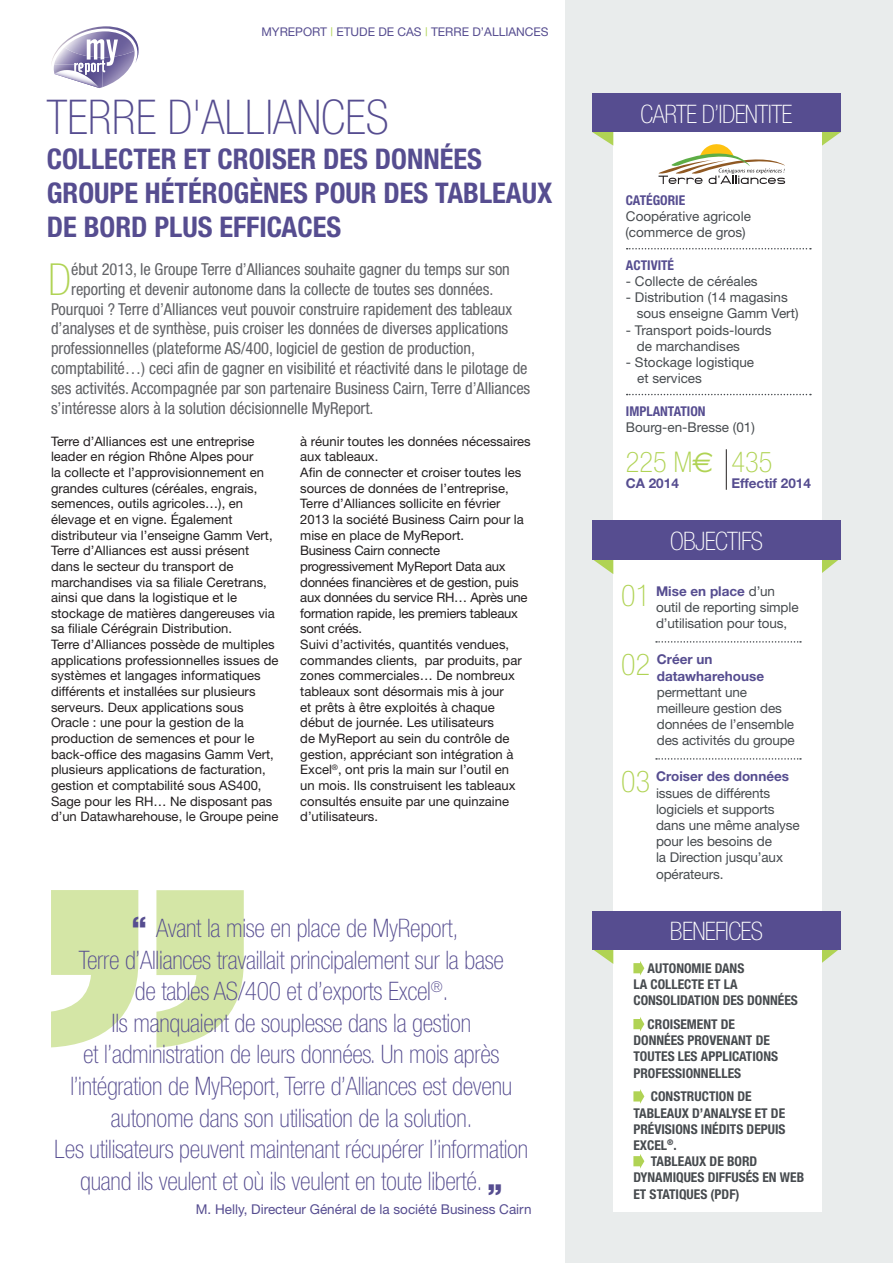
<style>
.page{position:relative;width:893px;height:1263px;background:#fff}
.page>*{position:absolute;margin:0;border:0;box-sizing:border-box;transform-origin:0 0}
.t1{font:100 condensed 48px "Helvetica Neue";color:#564d90}
.t2{font:100 condensed 44.25px "Helvetica Neue";color:#b0d354}
.t3{font:100 condensed 30px "Helvetica Neue";color:#b0d354}
.t4{font:700 condensed 28.5px/34.2px "Helvetica Neue";color:#564d90}
.t5{font:100 condensed 28.5px "Helvetica Neue";color:#b0d354}
.t6{font:100 condensed 25.5px/31.5px "Helvetica Neue";letter-spacing:-.01em;color:#564d90;text-align:center}
.t7{font:100 condensed 25.5px "Helvetica Neue";letter-spacing:-.025em;color:#fff}
.t8{font:condensed 16.5px "Helvetica Neue";letter-spacing:-.005em;color:#626367}
.t9{font:13.5px/16.2px "Helvetica Neue";letter-spacing:-.01em;color:#474b4f}
.t10{font:700 condensed 13.5px/16.2px "Helvetica Neue";color:#474b4f}
.t11{font:13.5px "Helvetica Neue";color:#564d90}
.t12{font:700 condensed 13.5px "Helvetica Neue";color:#564d90}
.t13{font:700 13.5px "Helvetica Neue";color:#564d90}
.t14{font:13.05px/15.6px "Helvetica Neue";color:#231f20}
.t15{font:13.05px/15.6px "Helvetica Neue";letter-spacing:-.02em;color:#231f20}
.t16{font:12px "Helvetica Neue";color:#564d90}
.s1{color:#b0d354}
.s2{font-family:"Euro Sans";font-weight:400;font-stretch:normal}
.s3{font-weight:700;color:#564d90}
.s4{font-weight:900;font-stretch:normal;font-size:28.5px}
</style>
<div class="page">
<div style="left:566px;top:0;width:327px;height:1263px;background:#e9ecec"></div>
<div style="left:613px;top:94px;width:209px;height:1118px;background:#fff"></div>
<svg style="left:627px;top:248px;width:184px;height:1px"></svg>
<svg style="left:627px;top:394px;width:184px;height:1px"></svg>
<svg style="left:656px;top:641px;width:145px;height:2px"></svg>
<svg style="left:656px;top:758px;width:145px;height:2px"></svg>
<svg style="left:633px;top:961px;width:11px;height:14px"></svg>
<svg style="left:633px;top:1017px;width:11px;height:14px"></svg>
<svg style="left:633px;top:1089px;width:11px;height:15px"></svg>
<svg style="left:633px;top:1154px;width:11px;height:14px"></svg>
<svg style="left:822px;top:132px;width:19px;height:14px"></svg>
<svg style="left:592px;top:132px;width:21px;height:14px"></svg>
<div style="left:592px;top:94px;width:249px;height:38px;background:#564d90"></div>
<svg style="left:822px;top:560px;width:16px;height:13px"></svg>
<svg style="left:593px;top:560px;width:20px;height:14px"></svg>
<div style="left:592px;top:520px;width:249px;height:40px;background:#564d90"></div>
<svg style="left:822px;top:949px;width:19px;height:14px"></svg>
<svg style="left:592px;top:949px;width:21px;height:15px"></svg>
<div style="left:592px;top:910px;width:249px;height:39px;background:#564d90"></div>
<svg style="left:51px;top:890px;width:87px;height:157px"></svg>
<svg style="left:156px;top:890px;width:88px;height:157px"></svg>
<svg style="left:658px;top:144px;width:127px;height:40px"></svg>
<hr style="left:726px;top:449px;width:1px;height:41px;background:#231f20">
<svg style="left:51px;top:26px;width:88px;height:62px"></svg>
<p class="t16" style="left:261px;top:24px;width:289px">MYREPORT <span class="s1">|</span> ETUDE DE CAS <span class="s1">|</span> TERRE D’ALLIANCES</p>
<p class="t1" style="left:47px;top:91px;width:343px">TERRE D'ALLIANCES</p>
<p class="t4" style="left:47px;top:141px;width:507px">COLLECTER ET CROISER DES DONNÉES<br>GROUPE HÉTÉROGÈNES POUR DES TABLEAUX<br>DE BORD PLUS EFFICACES</p>
<p class="t2" style="left:48px;top:254px;width:24px">D</p>
<p class="t8" style="left:71px;top:260px;width:440px">ébut 2013, le Groupe Terre d’Alliances souhaite gagner du temps sur son</p>
<p class="t8" style="left:71px;top:279px;width:424px">reporting et devenir autonome dans la collecte de toutes ses données.</p>
<p class="t8" style="left:51px;top:299px;width:463px">Pourquoi ? Terre d’Alliances veut pouvoir construire rapidement des tableaux</p>
<p class="t8" style="left:51px;top:319px;width:459px">d’analyses et de synthèse, puis croiser les données de diverses applications</p>
<p class="t8" style="left:51px;top:339px;width:426px">professionnelles (plateforme AS/400, logiciel de gestion de production,</p>
<p class="t8" style="left:51px;top:359px;width:478px">comptabilité…) ceci afin de gagner en visibilité et réactivité dans le pilotage de</p>
<p class="t8" style="left:51px;top:378px;width:481px">ses activités. Accompagnée par son partenaire Business Cairn, Terre d’Alliances</p>
<p class="t8" style="left:51px;top:398px;width:324px">s’intéresse alors à la solution décisionnelle MyReport.</p>
<p class="t14" style="left:51px;top:433px;width:225px">Terre d’Alliances est une entreprise leader en région Rhône Alpes pour<br>la collecte et l’approvisionnement en grandes cultures (céréales, engrais, semences, outils agricoles…), en élevage et en vigne. Également distributeur via l’enseigne Gamm Vert, Terre d’Alliances est aussi présent dans le secteur du transport de marchandises via sa filiale Ceretrans, ainsi que dans la logistique et le stockage de matières dangereuses via sa filiale Cérégrain Distribution.</p>
<p class="t14" style="left:51px;top:636px;width:229px">Terre d’Alliances possède de multiples applications professionnelles issues de systèmes et langages informatiques différents et installées sur plusieurs serveurs. Deux applications sous Oracle : une pour la gestion de la production de semences et pour le back-office des magasins Gamm Vert, plusieurs applications de facturation, gestion et comptabilité sous AS400, Sage pour les RH… Ne disposant pas d’un Datawharehouse, le Groupe peine</p>
<p class="t14" style="left:300px;top:433px;width:232px">à réunir toutes les données nécessaires aux tableaux.</p>
<p class="t14" style="left:300px;top:464px;width:225px">Afin de connecter et croiser toutes les sources de données de l’entreprise, Terre d’Alliances sollicite en février 2013 la société Business Cairn pour la mise en place de MyReport.</p>
<p class="t15" style="left:300px;top:542px;width:229px">Business Cairn connecte progressivement MyReport Data aux données financières et de gestion, puis aux données du service RH… Après une formation rapide, les premiers tableaux sont créés.</p>
<p class="t14" style="left:300px;top:636px;width:223px">Suivi d’activités, quantités vendues, commandes clients, par produits, par zones commerciales… De nombreux tableaux sont désormais mis à jour<br>et prêts à être exploités à chaque début de journée. Les utilisateurs<br>de MyReport au sein du contrôle de gestion, appréciant son intégration à Excel<sup>®</sup>, ont pris la main sur l’outil en un mois. Ils construisent les tableaux consultés ensuite par une quinzaine d’utilisateurs.</p>
<p class="t7" style="left:641px;top:100px;width:153px">CARTE D’IDENTITE</p>
<p class="t12" style="left:626px;top:192px;width:61px">CATÉGORIE</p>
<p class="t9" style="left:625px;top:208px;width:127px">Coopérative agricole (commerce de gros)</p>
<p class="t12" style="left:626px;top:257px;width:50px">ACTIVITÉ</p>
<p class="t9" style="left:626px;top:273px;width:133px">- Collecte de céréales</p>
<p class="t9" style="left:637px;top:289px;width:163px;text-indent:-11px">- Distribution (14 magasins sous enseigne Gamm Vert)</p>
<p class="t9" style="left:637px;top:321px;width:137px;text-indent:-11px">- Transport poids-lourds de marchandises</p>
<p class="t9" style="left:626px;top:354px;width:130px">- Stockage logistique</p>
<p class="t9" style="left:637px;top:370px;width:66px">et services</p>
<p class="t12" style="left:626px;top:403px;width:81px">IMPLANTATION</p>
<p class="t9" style="left:626px;top:419px;width:130px">Bourg-en-Bresse (01)</p>
<p class="t5" style="left:626px;top:446px;width:89px">225 M<span class="s2">€</span></p>
<p class="t13" style="left:626px;top:475px;width:55px">CA 2014</p>
<p class="t5" style="left:731px;top:446px;width:43px">435</p>
<p class="t13" style="left:731px;top:475px;width:81px">Effectif 2014</p>
<p class="t7" style="left:670px;top:527px;width:95px">OBJECTIFS</p>
<p class="t3" style="left:621px;top:579px;width:30px">01</p>
<p class="t9" style="left:656px;top:583px;width:144px"><span class="s3">Mise en place</span> d’un outil de reporting simple d’utilisation pour tous,</p>
<p class="t3" style="left:621px;top:647px;width:30px">02</p>
<p class="t9" style="left:657px;top:651px;width:140px"><span class="s3">Créer un datawharehouse </span>permettant une meilleure gestion des données de l’ensemble des activités du groupe</p>
<p class="t3" style="left:621px;top:764px;width:30px">03</p>
<p class="t9" style="left:656px;top:768px;width:145px"><span class="s3">Croiser des données </span>issues de différents logiciels et supports dans une même analyse pour les besoins de<br>la Direction jusqu’aux opérateurs.</p>
<p class="t6" style="left:132px;top:912px;width:328px"><span class="s4">“</span> Avant la mise en place de MyReport,</p>
<p class="t7" style="left:670px;top:917px;width:95px">BENEFICES</p>
<p class="t6" style="left:54px;top:944px;width:475px">Terre d’Alliances travaillait principalement sur la base<br>de tables AS/400 et d’exports Excel<sup>®</sup>.<br>Ils manquaient de souplesse dans la gestion<br>et l’administration de leurs données. Un mois après l’intégration de MyReport, Terre d’Alliances est devenu autonome dans son utilisation de la solution.<br>Les utilisateurs peuvent maintenant récupérer l’information quand ils veulent et où ils veulent en toute liberté. <span class="s4">„</span></p>
<p class="t11" style="left:196px;top:1201px;width:337px">M. Helly, Directeur Général de la société Business Cairn</p>
<p class="t10" style="left:633px;top:960px;width:166px;text-indent:14px">AUTONOMIE DANS<br>LA COLLECTE ET LA<br>CONSOLIDATION DES DONNÉES</p>
<p class="t10" style="left:633px;top:1016px;width:146px;text-indent:14px">CROISEMENT DE<br>DONNÉES PROVENANT DE<br>TOUTES LES APPLICATIONS<br>PROFESSIONNELLES</p>
<p class="t10" style="left:633px;top:1088px;width:154px;text-indent:17px">CONSTRUCTION DE<br>TABLEAUX D’ANALYSE ET DE<br>PRÉVISIONS INÉDITS DEPUIS<br>EXCEL<sup>®</sup>.</p>
<p class="t10" style="left:633px;top:1153px;width:172px;text-indent:17px">TABLEAUX DE BORD<br>DYNAMIQUES DIFFUSÉS EN WEB<br>ET STATIQUES (PDF)</p>
</div>
